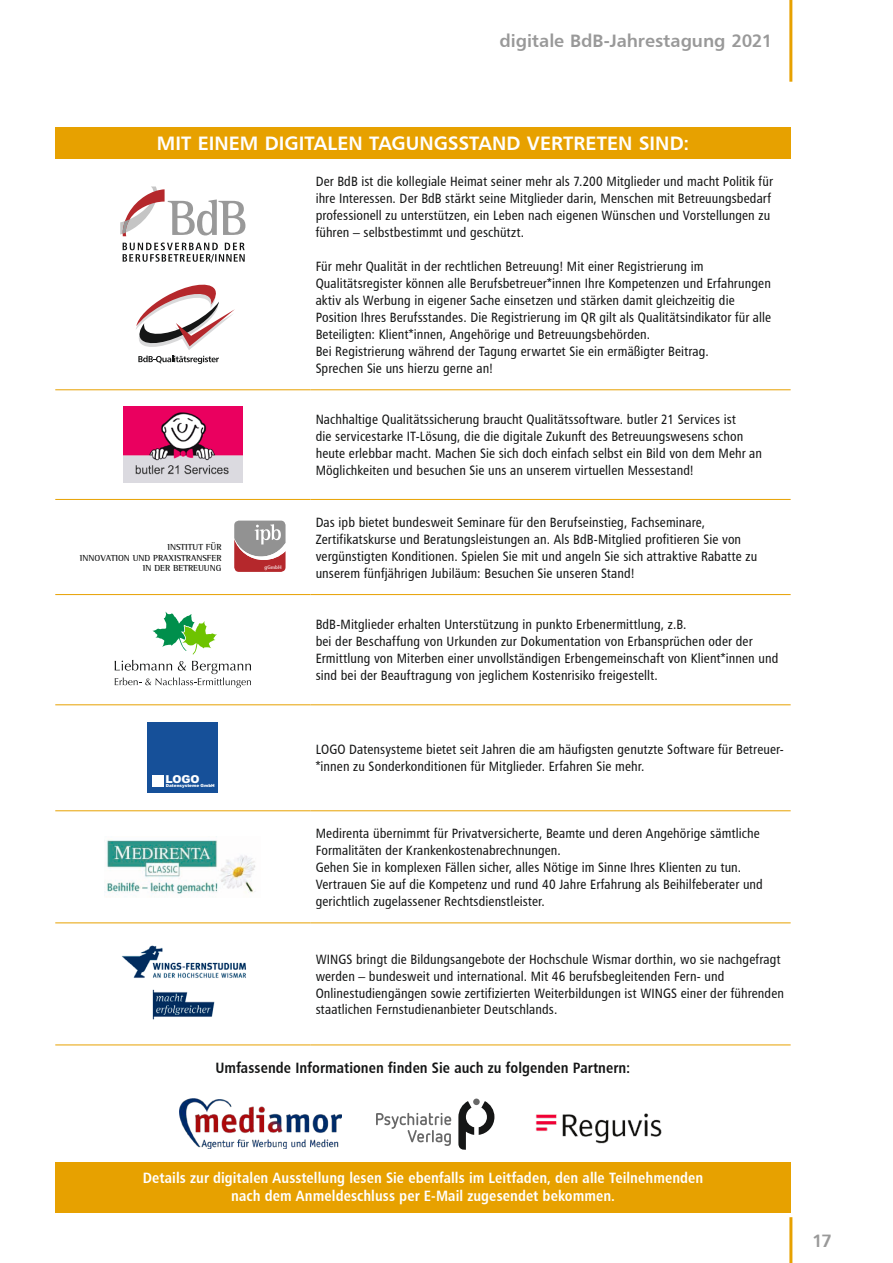
<style>
.page{position:relative;width:893px;height:1263px;background:#fff}
.page>*{position:absolute;margin:0;border:0;box-sizing:border-box;transform-origin:0 0}
.t1{font:19.5px "Humanist 777 BT Bold B";color:#fff}
.t2{font:18px "Humanist 777 BT Bold B";letter-spacing:-.005em;color:#999}
.t3{font:15px/18px "Humanist 777 BT Bold Condensed B";letter-spacing:.005em;color:#fff;text-align:center}
.t4{font:15px "Humanist 777 BT Bold Condensed B";letter-spacing:.005em;color:#151616}
.t5{font:13.5px/17px "Humanist 777 BT Roman Condensed B";letter-spacing:.01em;color:#151616}
.t6{font:900 10.95px "Arial";color:#fff}
.t7{font:700 9px/10.8px "Rotis Semi Serif";color:#151616;text-align:right}
.t8{font:700 5.4px "Rotis Semi Serif";color:#fff}
.t9{font:900 4.2px "Arial";color:#fff}
</style>
<div class="page">
<div style="left:55px;top:128px;width:736px;height:31px;background:#e7a100"></div>
<div style="left:55px;top:1162px;width:736px;height:50px;background:#e7a100"></div>
<hr style="left:55px;top:389px;width:255px;height:1px;background:#e7a100">
<hr style="left:310px;top:389px;width:481px;height:1px;background:#e7a100">
<hr style="left:55px;top:499px;width:255px;height:1px;background:#e7a100">
<hr style="left:310px;top:499px;width:481px;height:1px;background:#e7a100">
<hr style="left:55px;top:594px;width:255px;height:1px;background:#e7a100">
<hr style="left:310px;top:594px;width:481px;height:1px;background:#e7a100">
<hr style="left:55px;top:704px;width:255px;height:1px;background:#e7a100">
<hr style="left:310px;top:704px;width:481px;height:1px;background:#e7a100">
<hr style="left:55px;top:810px;width:255px;height:1px;background:#e7a100">
<hr style="left:310px;top:810px;width:481px;height:1px;background:#e7a100">
<hr style="left:55px;top:922px;width:255px;height:1px;background:#e7a100">
<hr style="left:310px;top:922px;width:481px;height:1px;background:#e7a100">
<hr style="left:55px;top:1044px;width:255px;height:1px;background:#e7a100">
<hr style="left:310px;top:1044px;width:481px;height:1px;background:#e7a100">
<svg style="left:123px;top:243px;width:122px;height:20px"></svg>
<svg style="left:120px;top:186px;width:125px;height:50px"></svg>
<svg style="left:136px;top:284px;width:99px;height:80px"></svg>
<img style="left:123px;top:407px;width:120px;height:75px">
<svg style="left:234px;top:521px;width:52px;height:51px;background:#ae8283"></svg>
<svg style="left:115px;top:612px;width:136px;height:76px"></svg>
<div style="left:148px;top:723px;width:70px;height:70px;background:#165099"></div>
<div style="left:153px;top:775px;width:11px;height:12px;background:#fff"></div>
<img style="left:105px;top:836px;width:151px;height:58px">
<img style="left:122px;top:945px;width:124px;height:75px">
<img style="left:179px;top:1098px;width:163px;height:51px">
<svg style="left:458px;top:1101px;width:36px;height:49px"></svg>
<div style="left:473px;top:1098px;width:7px;height:7px;background:#686868;border-radius:50%"></div>
<svg style="left:376px;top:1113px;width:75px;height:33px"></svg>
<img style="left:536px;top:1113px;width:126px;height:31px">
<hr style="left:789px;top:1217px;width:3px;height:46px;background:#e7a100">
<hr style="left:789px;top:0;width:3px;height:82px;background:#e7a100">
<h2 class="t2" style="left:499px;top:29px;width:274px">digitale BdB-Jahrestagung 2021</h2>
<h1 class="t1" style="left:157px;top:131px;width:534px">MIT EINEM DIGITALEN TAGUNGSSTAND VERTRETEN SIND:</h1>
<p class="t7" style="left:80px;top:541px;width:143px">INSTITUT FÜR<br>INNOVATION UND PRAXISTRANSFER<br>IN DER BETREUUNG</p>
<p class="t6" style="left:165px;top:771px;width:36px">LOGO</p>
<p class="t9" style="left:166px;top:782px;width:50px">Datensysteme GmbH</p>
<p class="t8" style="left:265px;top:564px;width:19px">gGmbH</p>
<p class="t5" style="left:316px;top:173px;width:459px">Der BdB ist die kollegiale Heimat seiner mehr als 7.200 Mitglieder und macht Politik für ihre Interessen. Der BdB stärkt seine Mitglieder darin, Menschen mit Betreuungsbedarf professionell zu unterstützen, ein Leben nach eigenen Wünschen und Vorstellungen zu führen – selbstbestimmt und geschützt.</p>
<p class="t5" style="left:316px;top:258px;width:457px">Für mehr Qualität in der rechtlichen Betreuung! Mit einer Registrierung im Qualitätsregister können alle Berufsbetreuer*innen Ihre Kompetenzen und Erfahrungen aktiv als Werbung in eigener Sache einsetzen und stärken damit gleichzeitig die Position Ihres Berufsstandes. Die Registrierung im QR gilt als Qualitätsindikator für alle Beteiligten: Klient*innen, Angehörige und Betreuungsbehörden.<br>Bei Registrierung während der Tagung erwartet Sie ein ermäßigter Beitrag.<br>Sprechen Sie uns hierzu gerne an!</p>
<p class="t5" style="left:316px;top:411px;width:448px">Nachhaltige Qualitätssicherung braucht Qualitätssoftware. butler 21 Services ist<br>die servicestarke IT-Lösung, die die digitale Zukunft des Betreuungswesens schon heute erlebbar macht. Machen Sie sich doch einfach selbst ein Bild von dem Mehr an Möglichkeiten und besuchen Sie uns an unserem virtuellen Messestand!</p>
<p class="t5" style="left:316px;top:513px;width:443px">Das ipb bietet bundesweit Seminare für den Berufseinstieg, Fachseminare, Zertifikatskurse und Beratungsleistungen an. Als BdB-Mitglied profitieren Sie von vergünstigten Konditionen. Spielen Sie mit und angeln Sie sich attraktive Rabatte zu unserem fünfjährigen Jubiläum: Besuchen Sie unseren Stand!</p>
<p class="t5" style="left:316px;top:616px;width:464px">BdB-Mitglieder erhalten Unterstützung in punkto Erbenermittlung, z.B.<br>bei der Beschaffung von Urkunden zur Dokumentation von Erbansprüchen oder der Ermittlung von Miterben einer unvollständigen Erbengemeinschaft von Klient*innen und sind bei der Beauftragung von jeglichem Kostenrisiko freigestellt.</p>
<p class="t5" style="left:316px;top:741px;width:469px">LOGO Datensysteme bietet seit Jahren die am häufigsten genutzte Software für Betreuer-*innen zu Sonderkonditionen für Mitglieder. Erfahren Sie mehr.</p>
<p class="t5" style="left:316px;top:825px;width:449px">Medirenta übernimmt für Privatversicherte, Beamte und deren Angehörige sämtliche Formalitäten der Krankenkostenabrechnungen.<br>Gehen Sie in komplexen Fällen sicher, alles Nötige im Sinne Ihres Klienten zu tun.<br>Vertrauen Sie auf die Kompetenz und rund 40 Jahre Erfahrung als Beihilfeberater und gerichtlich zugelassener Rechtsdienstleister.</p>
<p class="t5" style="left:316px;top:950px;width:470px">WINGS bringt die Bildungsangebote der Hochschule Wismar dorthin, wo sie nachgefragt werden – bundesweit und international. Mit 46 berufsbegleitenden Fern- und Onlinestudiengängen sowie zertifizierten Weiterbildungen ist WINGS einer der führenden staatlichen Fernstudienanbieter Deutschlands.</p>
<p class="t4" style="left:215px;top:1059px;width:416px">Umfassende Informationen finden Sie auch zu folgenden Partnern:</p>
<p class="t3" style="left:143px;top:1168px;width:562px">Details zur digitalen Ausstellung lesen Sie ebenfalls im Leitfaden, den alle Teilnehmenden nach dem Anmeldeschluss per E-Mail zugesendet bekommen.</p>
<h2 class="t2" style="left:812px;top:1229px;width:21px">17</h2>
</div>
